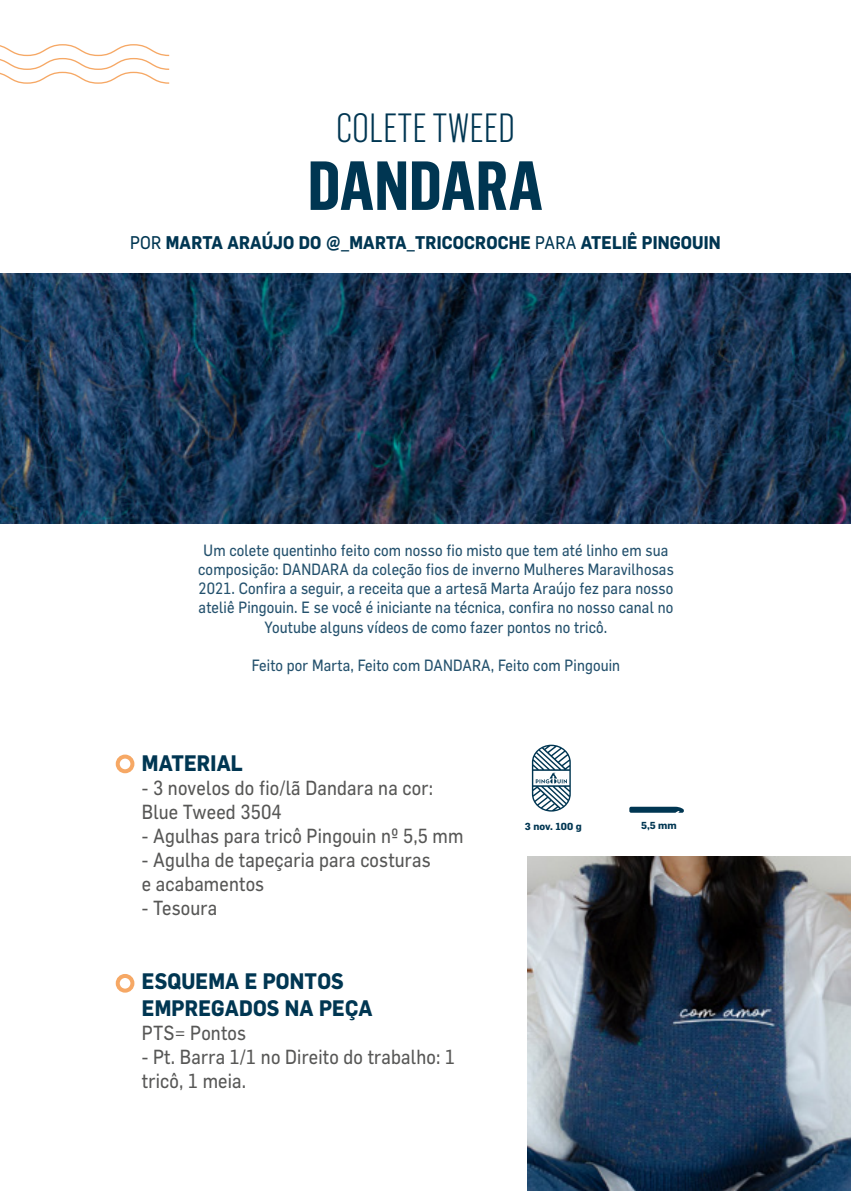
<style>
.page{position:relative;width:851px;height:1191px;background:#fff}
.page>*{position:absolute;margin:0;border:0;box-sizing:border-box;transform-origin:0 0}
.t1{font:700 68px "Flama Cond";color:#003652}
.t2{font:300 40px "Flama Cond";color:#003652}
.t3{font:700 22px/26.4px "Flama";letter-spacing:.01em;color:#003652;scale:.9 1}
.t4{font:20px/24px "Flama";letter-spacing:.01em;color:#575756;scale:.9 1}
.t5{font:700 18px "Flama";letter-spacing:.01em;color:#003652;scale:.9 1}
.t6{font:16px/19.2px "Flama";letter-spacing:.01em;color:#24516d;text-align:center;scale:.9 1}
.t7{font:700 10px "Flama";color:#003652}
.s1{font-weight:400}
</style>
<div class="page">
<img style="left:0;top:274px;width:850px;height:249px">
<svg style="left:0;top:44px;width:169px;height:40px"></svg>
<div style="left:116px;top:754px;width:18px;height:19px;border:4px solid #f6a865;border-radius:50%"></div>
<div style="left:116px;top:974px;width:18px;height:18px;border:4px solid #f6a865;border-radius:50%"></div>
<svg style="left:532px;top:744px;width:38px;height:67px"></svg>
<svg style="left:629px;top:806px;width:54px;height:6px"></svg>
<img style="left:527px;top:856px;width:323px;height:335px">
<h2 class="t2" style="left:336px;top:98px;width:180px">COLETE TWEED</h2>
<h1 class="t1" style="left:307px;top:135px;width:237px">DANDARA</h1>
<p class="t5" style="left:130px;top:232px;width:657px"><span class="s1">POR</span> MARTA ARAÚJO DO @_MARTA_TRICOCROCHE <span class="s1">PARA</span> ATELIÊ PINGOUIN</p>
<p class="t6" style="left:198px;top:540px;width:530px">Um colete quentinho feito com nosso fio misto que tem até linho em sua composição: DANDARA da coleção fios de inverno Mulheres Maravilhosas 2021. Confira a seguir, a receita que a artesã Marta Araújo fez para nosso ateliê Pingouin. E se você é iniciante na técnica, confira no nosso canal no Youtube alguns vídeos de como fazer pontos no tricô.</p>
<p class="t6" style="left:252px;top:655px;width:411px">Feito por Marta, Feito com DANDARA, Feito com Pingouin</p>
<h3 class="t3" style="left:142px;top:749px;width:114px">MATERIAL</h3>
<p class="t4" style="left:142px;top:775px;width:325px">- 3 novelos do fio/lã Dandara na cor:<br>Blue Tweed 3504</p>
<p class="t4" style="left:142px;top:823px;width:359px">- Agulhas para tricô Pingouin nº 5,5 mm</p>
<p class="t4" style="left:142px;top:847px;width:322px">- Agulha de tapeçaria para costuras e acabamentos</p>
<p class="t4" style="left:142px;top:895px;width:85px">- Tesoura</p>
<h3 class="t3" style="left:142px;top:967px;width:258px">ESQUEMA E PONTOS<br>EMPREGADOS NA PEÇA</h3>
<p class="t4" style="left:142px;top:1020px;width:117px">PTS= Pontos</p>
<p class="t4" style="left:142px;top:1044px;width:349px">- Pt. Barra 1/1 no Direito do trabalho: 1 tricô, 1 meia.</p>
<p class="t7" style="left:525px;top:820px;width:58px">3 nov. 100 g</p>
<p class="t7" style="left:641px;top:819px;width:37px">5,5 mm</p>
</div>
